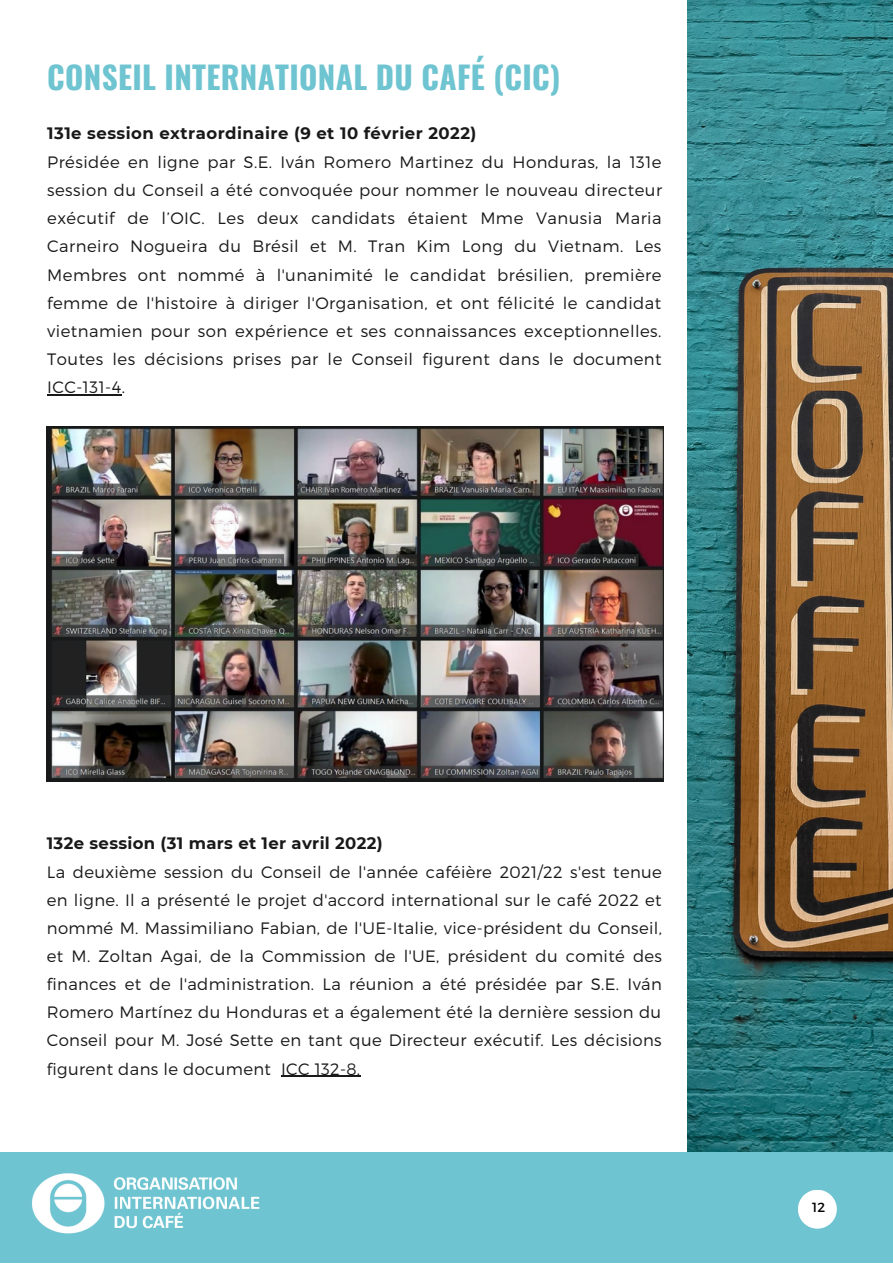
<style>
.page{position:relative;width:893px;height:1264px;background:#fff}
.page>*{position:absolute;margin:0;border:0;box-sizing:border-box;transform-origin:0 0}
.t1{font:700 31.35px "Oswald";letter-spacing:.01em;color:#6ec4d0}
.t2{font:300 16.5px/28px "Montserrat";letter-spacing:.025em;color:#191919;text-align:justify}
.t3{font:700 16.5px "Montserrat";letter-spacing:.03em;color:#191919}
.t4{font:13.2px "Montserrat";color:#000}
</style>
<div class="page">
<img style="left:687px;top:0;width:205px;height:1152px">
<div style="left:0;top:1152px;width:892px;height:110px;background:#6ec4d0"></div>
<svg style="left:798px;top:1190px;width:38px;height:38px"></svg>
<hr style="left:47px;top:394px;width:75px;height:1px;background:#191919">
<img style="left:47px;top:426px;width:616px;height:355px">
<hr style="left:281px;top:1075px;width:76px;height:1px;background:#191919">
<img style="left:32px;top:1173px;width:228px;height:61px">
<h1 class="t1" style="left:47px;top:53px;width:514px">CONSEIL INTERNATIONAL DU CAFÉ (CIC)</h1>
<p class="t3" style="left:47px;top:123px;width:430px">131e session extraordinaire (9 et 10 février 2022)</p>
<p class="t2" style="left:47px;top:147px;width:616px">Présidée en ligne par S.E. Iván Romero Martinez du Honduras, la 131e session du Conseil a été convoquée pour nommer le nouveau directeur exécutif de l’OIC. Les deux candidats étaient Mme Vanusia Maria Carneiro Nogueira du Brésil et M. Tran Kim Long du Vietnam. Les Membres ont nommé à l'unanimité le candidat brésilien, première femme de l'histoire à diriger l'Organisation, et ont félicité le candidat vietnamien pour son expérience et ses connaissances exceptionnelles.<br>Toutes les décisions prises par le Conseil figurent dans le document ICC-131-4.</p>
<p class="t3" style="left:47px;top:832px;width:337px">132e session (31 mars et 1er avril 2022)</p>
<p class="t2" style="left:47px;top:857px;width:616px">La deuxième session du Conseil de l'année caféière 2021/22 s'est tenue en ligne. Il a présenté le projet d'accord international sur le café 2022 et nommé M. Massimiliano Fabian, de l'UE-Italie, vice-président du Conseil, et M. Zoltan Agai, de la Commission de l'UE, président du comité des finances et de l'administration. La réunion a été présidée par S.E. Iván Romero Martínez du Honduras et a également été la dernière session du Conseil pour M. José Sette en tant que Directeur exécutif. Les décisions figurent dans le document ICC 132-8.</p>
<p class="t4" style="left:812px;top:1198px;width:14px">12</p>
</div>
